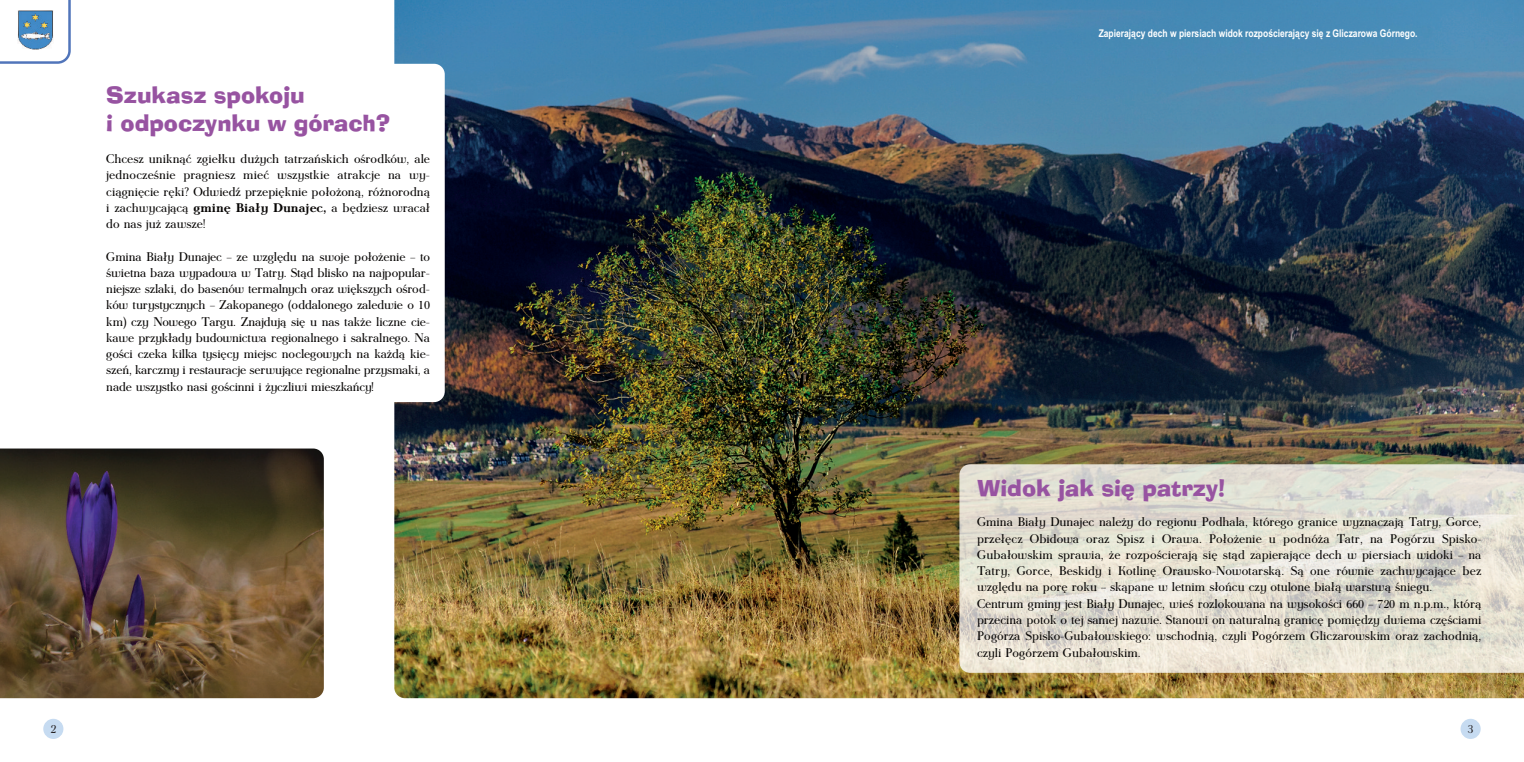
<style>
.page{position:relative;width:1524px;height:762px;background:#fff}
.page>*{position:absolute;margin:0;border:0;box-sizing:border-box;transform-origin:0 0}
.t1{font:22.5px/27.5px "Ad Lib EU Normal";letter-spacing:-.005em;color:#9753a1}
.t2{font:12.5px/16.2px "Antykwa Poltawskiego TTF";letter-spacing:-.005em;color:#070504;text-align:justify}
.t3{font:12.5px "Antykwa Poltawskiego TTF";color:#231f20}
.t4{font:700 10.62px "Arial";color:#fff;scale:.8 1}
.s1{font-weight:700}
</style>
<div class="page">
<div style="left:43px;top:719px;width:20px;height:20px;background:#c6dbf1;border-radius:50%"></div>
<svg style="left:0;top:0;width:71px;height:64px"></svg>
<img style="left:394px;top:0;width:1130px;height:698px">
<img style="left:959px;top:464px;width:11px;height:209px">
<div style="left:95px;top:64px;width:350px;height:338px;background:#fff;border-radius:11px"></div>
<img style="left:0;top:448px;width:324px;height:250px">
<div style="left:16px;top:10px;width:39px;height:40px;background:#fff"></div>
<img style="left:18px;top:10px;width:35px;height:40px">
<div style="left:1460px;top:719px;width:20px;height:20px;background:#c6dbf1;border-radius:50%"></div>
<h1 class="t1" style="left:106px;top:83px;width:286px">Szukasz spokoju<br>i odpoczynku w górach?</h1>
<p class="t2" style="left:106px;top:151px;width:325px">Chcesz uniknąć zgiełku dużych tatrzańskich ośrodków, ale jednocześnie pragniesz mieć wszystkie atrakcje na wy&shy;ciągnięcie ręki? Odwiedź przepięknie położoną, różnorodną i zachwycającą <span class="s1">gminę Biały Dunajec,</span> a będziesz wracał do nas już zawsze!</p>
<p class="t2" style="left:106px;top:248px;width:325px">Gmina Biały Dunajec – ze względu na swoje położenie – to świetna baza wypadowa w Tatry. Stąd blisko na najpopular&shy;niejsze szlaki, do basenów termalnych oraz większych ośrod&shy;ków turystycznych – Zakopanego (oddalonego zaledwie o 10 km) czy Nowego Targu. Znajdują się u nas także liczne cie&shy;kawe przykłady budownictwa regionalnego i sakralnego. Na gości czeka kilka tysięcy miejsc noclegowych na każdą kie&shy;szeń, karczmy i restauracje serwujące regionalne przysmaki, a nade wszystko nasi gościnni i życzliwi mieszkańcy!</p>
<p class="t4" style="left:1098px;top:27px;width:400px">Zapierający dech w piersiach widok rozpościerający się z Gliczarowa Górnego.</p>
<h1 class="t1" style="left:977px;top:476px;width:250px">Widok jak się patrzy!</h1>
<p class="t2" style="left:977px;top:514px;width:506px;text-align:left">Gmina Biały Dunajec należy do regionu Podhala, którego granice wyznaczają Tatry, Gorce, przełęcz Obidowa oraz Spisz i Orawa. Położenie u podnóża Tatr, na Pogórzu Spisko-Gubałowskim sprawia, że rozpościerają się stąd zapierające dech w piersiach widoki – na Tatry, Gorce, Beskidy i Kotlinę Orawsko-Nowotarską. Są one równie zachwycające bez względu na porę roku – skąpane w letnim słońcu czy otulone białą warstwą śniegu.<br>Centrum gminy jest Biały Dunajec, wieś rozlokowana na wysokości 660 – 720 m n.p.m., którą przecina potok o tej samej nazwie. Stanowi on naturalną granicę pomiędzy dwiema częściami Pogórza Spisko-Gubałowskiego: wschodnią, czyli Pogórzem Gliczarowskim oraz zachodnią, czyli Pogórzem Gubałowskim.</p>
<p class="t3" style="left:50px;top:721px;width:7px">2</p>
<p class="t3" style="left:1467px;top:721px;width:8px">3</p>
</div>
